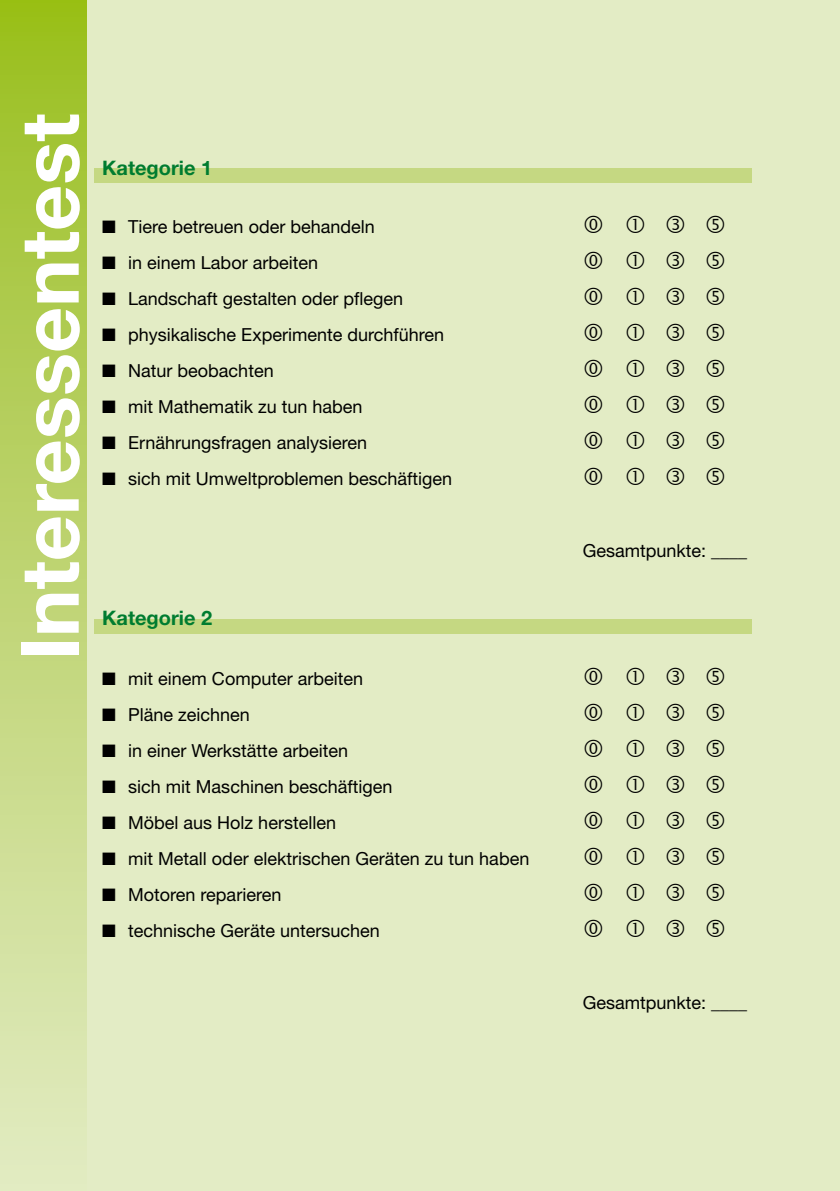
<style>
.page{position:relative;width:840px;height:1191px;background:#fff}
.page>*{position:absolute;margin:0;border:0;box-sizing:border-box;transform-origin:0 0}
.t1{font:700 80.2px "Helvetica Neue LT Std";color:#fff}
.t2{font:700 20px "Helvetica Neue LT Std";color:#007c30}
.t3{font:18px "Helvetica Neue LT Std";color:#000}
</style>
<div class="page">
<div style="left:0;top:0;width:839px;height:1191px;background:#e3ecc5"></div>
<div style="left:0;top:0;width:86px;height:1191px;background:linear-gradient(to bottom,#9abf20,#e3ebc6)"></div>
<div style="left:94px;top:619px;width:657px;height:14px;background:#c5d882"></div>
<div style="left:94px;top:169px;width:657px;height:14px;background:#c5d882"></div>
<p class="t1" style="left:0;top:660px;width:549px;rotate:-90deg">Interessentest</p>
<p class="t2" style="left:102px;top:156px;width:111px">Kategorie 1</p>
<p class="t3" style="left:102px;top:216px;width:274px">■ Tiere betreuen oder behandeln</p>
<p class="t3" style="left:102px;top:252px;width:217px">■ in einem Labor arbeiten</p>
<p class="t3" style="left:102px;top:288px;width:302px">■ Landschaft gestalten oder pfegen</p>
<p class="t3" style="left:102px;top:324px;width:343px">■ physikalische Experimente durchführen</p>
<p class="t3" style="left:102px;top:360px;width:173px">■ Natur beobachten</p>
<p class="t3" style="left:102px;top:396px;width:262px">■ mit Mathematik zu tun haben</p>
<p class="t3" style="left:102px;top:432px;width:266px">■ Ernährungsfragen analysieren</p>
<p class="t3" style="left:102px;top:468px;width:351px">■ sich mit Umweltproblemen beschäftigen</p>
<p class="t2" style="left:102px;top:606px;width:111px">Kategorie 2</p>
<p class="t3" style="left:102px;top:668px;width:262px">■ mit einem Computer arbeiten</p>
<p class="t3" style="left:102px;top:704px;width:149px">■ Pläne zeichnen</p>
<p class="t3" style="left:102px;top:740px;width:247px">■ in einer Werkstätte arbeiten</p>
<p class="t3" style="left:102px;top:776px;width:292px">■ sich mit Maschinen beschäftigen</p>
<p class="t3" style="left:102px;top:812px;width:235px">■ Möbel aus Holz herstellen</p>
<p class="t3" style="left:102px;top:848px;width:428px">■ mit Metall oder elektrischen Geräten zu tun haben</p>
<p class="t3" style="left:102px;top:884px;width:181px">■ Motoren reparieren</p>
<p class="t3" style="left:102px;top:920px;width:279px">■ technische Geräte untersuchen</p>
<p class="t3" style="left:582px;top:540px;width:166px">Gesamtpunkte: ____</p>
<p class="t3" style="left:582px;top:992px;width:166px">Gesamtpunkte: ____</p>
</div>
